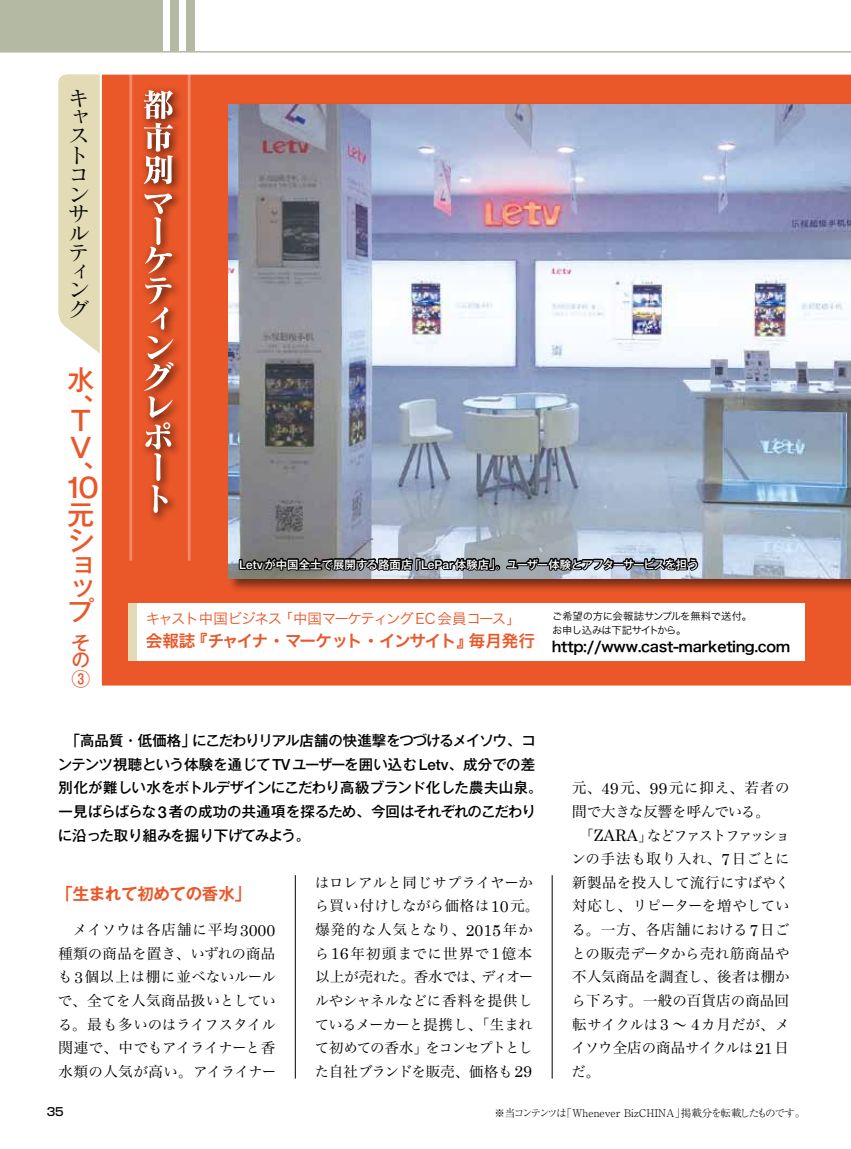
<style>
.page{position:relative;width:851px;height:1149px;background:#fff}
.page>*{position:absolute;margin:0;border:0;box-sizing:border-box;transform-origin:0 0}
.t1{font:500 26.85px/26.8px "Gothic MB101 Pro";color:#ea5729}
.t2{font:20.55px/19.2px "Matisse Pro M";color:#000}
.t3{font:500 18.75px/18px "Gothic MB101 Pro";color:#ea5729;text-align:justify}
.t4{font:700 16.5px "Gothic MB101 Pro De";letter-spacing:-.025em;color:#ea5729}
.t5{font:14.4px/23.5px "Hira Min Pro W3";color:#000;text-align:justify}
.t6{font:500 14.4px/23.5px "Gothic MB101 Pro";color:#000}
.t7{font:14.4px "Hira Kaku Pro W6";letter-spacing:-.02em;color:#000}
.t8{font:14.4px "Hira Kaku Pro W3";letter-spacing:-.08em;color:#ea5729}
.t9{font:14.4px "Hira Min Pro W3";letter-spacing:-.12em;color:#000}
.t10{font:14.4px "Hira Min Pro W3";letter-spacing:-.035em;color:#000}
.t11{font:14.4px "Hira Min Pro W3";letter-spacing:.055em;color:#000}
.t12{font:14.4px "Hira Min Pro W3";letter-spacing:.03em;color:#000}
.t13{font:14.4px "Hira Min Pro W3";letter-spacing:.045em;color:#000}
.t14{font:14.4px "Hira Min Pro W3";letter-spacing:.04em;color:#000}
.t15{font:14.4px "Hira Min Pro W3";letter-spacing:-.03em;color:#000}
.t16{font:500 11.4px "Gothic MB101 Pro";letter-spacing:.01em;color:#fff}
.t17{font:500 11.25px "Shin Go Pro";color:#000}
.t18{font:300 10.5px "Ryumin Pro";color:#000}
.t19{font:10.35px/13.4px "Hira Kaku Pro W3";letter-spacing:-.03em;color:#000}
.s1{font-family:"Helvetica Neue LT Std";font-size:12px}
.s2{font-family:"Helvetica Neue LT Std";font-size:15.3px}
.s3{font-family:"Helvetica Neue LT Std";font-size:16.35px}
.s4{font-family:"Century";font-size:15.9px}
</style>
<div class="page">
<svg style="left:59px;top:75px;width:41px;height:279px;background:#e3ddb9"></svg>
<svg style="left:101px;top:74px;width:749px;height:612px;background:#ea5b2e"></svg>
<hr style="left:188px;top:74px;width:2px;height:485px;background:#fff">
<hr style="left:129px;top:74px;width:3px;height:485px;background:#fff">
<hr style="left:552px;top:874px;width:1px;height:204px;background:#000">
<hr style="left:295px;top:874px;width:1px;height:204px;background:#000">
<div style="left:226px;top:102px;width:624px;height:490px;background:#000;opacity:.5"></div>
<img style="left:229px;top:104px;width:621px;height:474px">
<div style="left:140px;top:86px;width:43px;height:437px;background:#000;opacity:.75"></div>
<svg style="left:144px;top:90px;width:29px;height:423px"></svg>
<div style="left:128px;top:603px;width:676px;height:57px;background:#fff"></div>
<div style="left:128px;top:603px;width:8px;height:57px;background:#e2dbb5"></div>
<svg style="left:237px;top:552px;width:282px;height:41px;background:#825e54"></svg>
<div style="left:516px;top:562px;width:12px;height:4px;border:2px solid #000"></div>
<svg style="left:525px;top:549px;width:90px;height:44px;background:#967772"></svg>
<div style="left:612px;top:562px;width:12px;height:4px;border:2px solid #000"></div>
<svg style="left:621px;top:556px;width:15px;height:16px"></svg>
<div style="left:632px;top:562px;width:13px;height:4px;border:2px solid #000"></div>
<svg style="left:642px;top:555px;width:57px;height:17px"></svg>
<div style="left:138px;top:522px;width:43px;height:48px;background:#ea5729"></div>
<hr style="left:0;top:51px;width:850px;height:2px;background:#b3b9a3">
<div style="left:0;top:0;width:162px;height:52px;background:#b3b9a3"></div>
<div style="left:170px;top:0;width:9px;height:51px;background:#b3b9a3"></div>
<div style="left:186px;top:0;width:9px;height:51px;background:#b3b9a3"></div>
<h2 class="t2" style="left:69px;top:88px;width:22px">キャストコンサルティング</h2>
<h1 class="t1" style="left:68px;top:363px;width:28px">水、</h1>
<h1 class="t1" style="left:68px;top:404px;width:26px;text-align:justify">ＴＶ、</h1>
<h1 class="t1" style="left:63px;top:470px;width:37px">10元シ</h1>
<h1 class="t1" style="left:68px;top:549px;width:28px;line-height:23.1px;text-align:justify">ョップ</h1>
<h3 class="t3" style="left:72px;top:631px;width:20px">その③</h3>
<p class="t16" style="left:239px;top:554px;width:461px"><span class="s1">Letv</span>が中国全土で展開する路面店「<span class="s1">LePar</span>体験店」。ユーザー体験とアフターサービスを担う</p>
<p class="t19" style="left:552px;top:609px;width:201px">ご希望の方に会報誌サンプルを無料で送付。お申し込みは下記サイトから。</p>
<p class="t7" style="left:146px;top:633px;width:646px"><sup>会報誌『チャイナ・マーケット・インサイト』毎月発行</sup> http://www.cast-marketing.com</p>
<p class="t8" style="left:146px;top:606px;width:376px">キャスト中国ビジネス「中国マーケティング EC 会員コース」</p>
<p class="t6" style="left:58px;top:726px;width:486px;text-indent:8px">「高品質・低価格」にこだわりリアル店舗の快進撃をつづけるメイソウ、コンテンツ視聴という体験を通じて<span class="s2">TV</span>ユーザーを囲い込む<span class="s2">Letv</span>、成分での差別化が難しい水をボトルデザインにこだわり高級ブランド化した農夫山泉。一見ばらばらな<span class="s3">3</span>者の成功の共通項を探るため、今回はそれぞれのこだわりに沿った取り組みを掘り下げてみよう。</p>
<p class="t4" style="left:57px;top:880px;width:196px">「生まれて初めての香水」</p>
<p class="t5" style="left:58px;top:916px;width:220px;text-indent:15px">メイソウは各店舗に平均<span class="s4">3000</span>種類の商品を置き、いずれの商品も<span class="s4">3</span>個以上は棚に並べないルールで、全てを人気商品扱いとしている。最も多いのはライフスタイル関連で、中でもアイライナーと香水類の人気が高い。アイライナー</p>
<p class="t5" style="left:314px;top:869px;width:226px;text-align:left">はロレアルと同じサプライヤーから買い付けしながら価格は<span class="s4">10</span>元。爆発的な人気となり、<span class="s4">2015</span>年から<span class="s4">16</span>年初頭までに世界で<span class="s4">1</span>億本以上が売れた。香水では、ディオールやシャネルなどに香料を提供しているメーカーと提携し、「生まれて初めての香水」をコンセプトとした自社ブランドを販売、価格も<span class="s4">29</span></p>
<p class="t5" style="left:572px;top:774px;width:219px">元、<span class="s4">49</span>元、<span class="s4">99</span>元に抑え、若者の</p>
<p class="t5" style="left:572px;top:798px;width:199px">間で大きな反響を呼んでいる。</p>
<p class="t9" style="left:579px;top:822px;width:212px">「<span class="s4">ZARA</span>」などファストファッショ</p>
<p class="t11" style="left:571px;top:846px;width:219px">ンの手法も取り入れ、<span class="s4">7</span>日ごとに</p>
<p class="t12" style="left:572px;top:869px;width:219px">新製品を投入して流行にすばやく</p>
<p class="t5" style="left:572px;top:892px;width:219px">対応し、リピーターを増やしてい</p>
<p class="t13" style="left:571px;top:917px;width:219px">る。一方、各店舗における<span class="s4">7</span>日ご</p>
<p class="t14" style="left:571px;top:940px;width:219px">との販売データから売れ筋商品や</p>
<p class="t5" style="left:572px;top:963px;width:219px">不人気商品を調査し、後者は棚か</p>
<p class="t5" style="left:571px;top:987px;width:219px">ら下ろす。一般の百貨店の商品回</p>
<p class="t15" style="left:572px;top:1011px;width:219px">転サイクルは<span class="s4">3</span> ～ <span class="s4">4</span>カ月だが、メ</p>
<p class="t10" style="left:571px;top:1035px;width:219px">イソウ全店の商品サイクルは<span class="s4">21</span>日</p>
<p class="t5" style="left:571px;top:1058px;width:30px">だ。</p>
<p class="t17" style="left:47px;top:1102px;width:19px">35</p>
<p class="t18" style="left:494px;top:1104px;width:312px">※当コンテンツは「Whenever BizCHINA」掲載分を転載したものです。</p>
</div>
